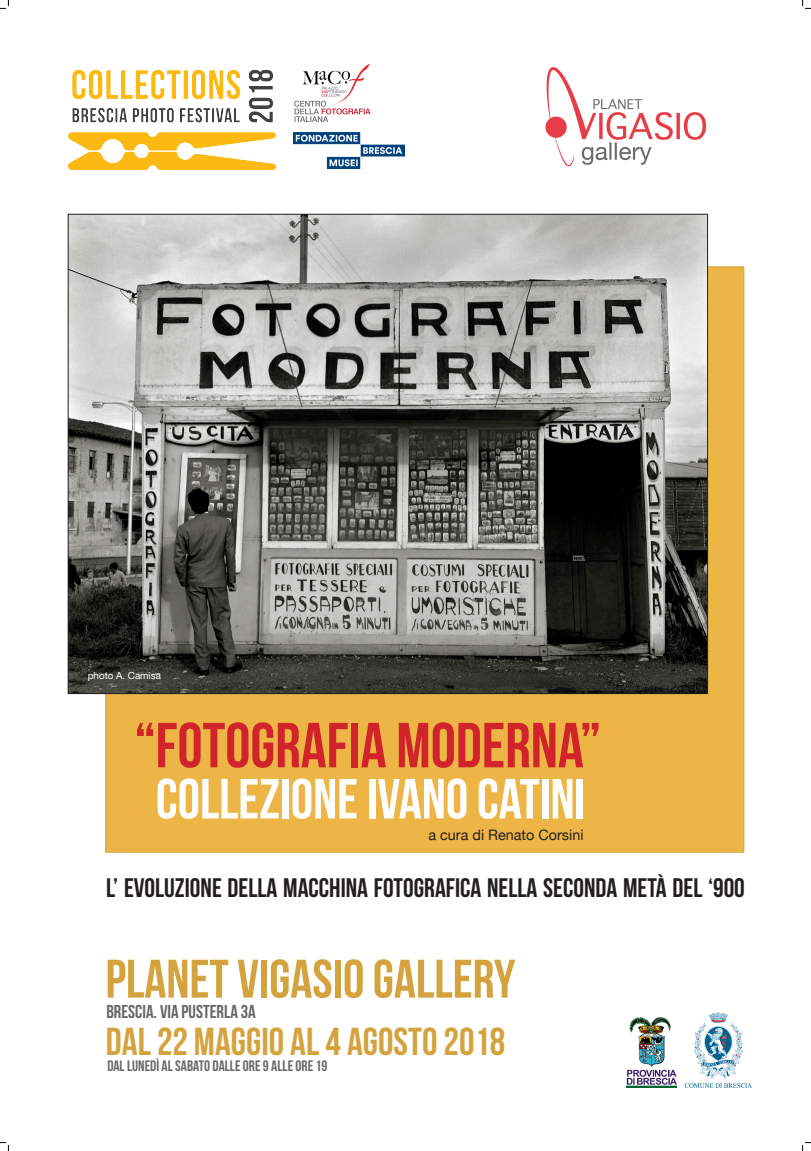
<style>
.page{position:relative;width:811px;height:1151px;background:#fff}
.page>*{position:absolute;margin:0;border:0;box-sizing:border-box;transform-origin:0 0}
.t1{font:63.52px "Bebas Neue";color:#d1232a}
.t2{font:56.44px "Bebas Neue";color:#fff}
.t3{font:54.16px "Bebas Neue";color:#d5a33e}
.t4{font:39px "Bebas Neue";color:#d5a33e}
.t5{font:26.76px "Bebas Neue";color:#231f20}
.t6{font:18.68px "Bebas Neue";color:#67676a}
.t7{font:15.12px "Bebas Neue";color:#67676a}
.t8{font:14.4px "Helvetica Neue";color:#231f20}
.t9{font:9.8px "Helvetica Neue";color:#fff}
</style>
<div class="page">
<div style="left:105px;top:267px;width:639px;height:585px;background:#edb546;border:1px solid #d5a33e"></div>
<img style="left:68px;top:69px;width:207px;height:100px">
<img style="left:294px;top:132px;width:110px;height:37px">
<img style="left:294px;top:63px;width:77px;height:59px">
<img style="left:684px;top:1012px;width:68px;height:76px">
<img style="left:626px;top:1017px;width:50px;height:70px">
<img style="left:70px;top:216px;width:636px;height:476px">
<img style="left:545px;top:67px;width:161px;height:100px">
<svg style="left:0;top:0;width:9px;height:9px"></svg>
<svg style="left:0;top:1142px;width:9px;height:9px"></svg>
<svg style="left:802px;top:0;width:8px;height:9px"></svg>
<svg style="left:802px;top:1142px;width:8px;height:9px"></svg>
<p class="t9" style="left:88px;top:670px;width:75px">photo A. Camisa</p>
<h1 class="t1" style="left:134px;top:710px;width:468px">“FOTOGRAFIA MODERNA”</h1>
<h2 class="t2" style="left:156px;top:768px;width:431px">COLLEZIONEIVANO CATINI</h2>
<p class="t8" style="left:428px;top:826px;width:156px">a cura di Renato Corsini</p>
<p class="t5" style="left:106px;top:873px;width:640px">L’ EVOLUZIONE DELLA MACCHINA FOTOGRAFICA NELLA SECONDA METÀ DEL ‘900</p>
<h3 class="t3" style="left:105px;top:949px;width:411px">PLANET VIGASIO GALLERY</h3>
<h3 class="t4" style="left:106px;top:1019px;width:401px">DAL 22 MAGGIO AL 4 AGOSTO 2018</h3>
<p class="t6" style="left:106px;top:1001px;width:151px">BRESCIA. VIA PUSTERLA 3A</p>
<p class="t7" style="left:107px;top:1057px;width:222px">DAL LUNEDÌ AL SABATO DALLE ORE 9 ALLE ORE 19</p>
</div>
